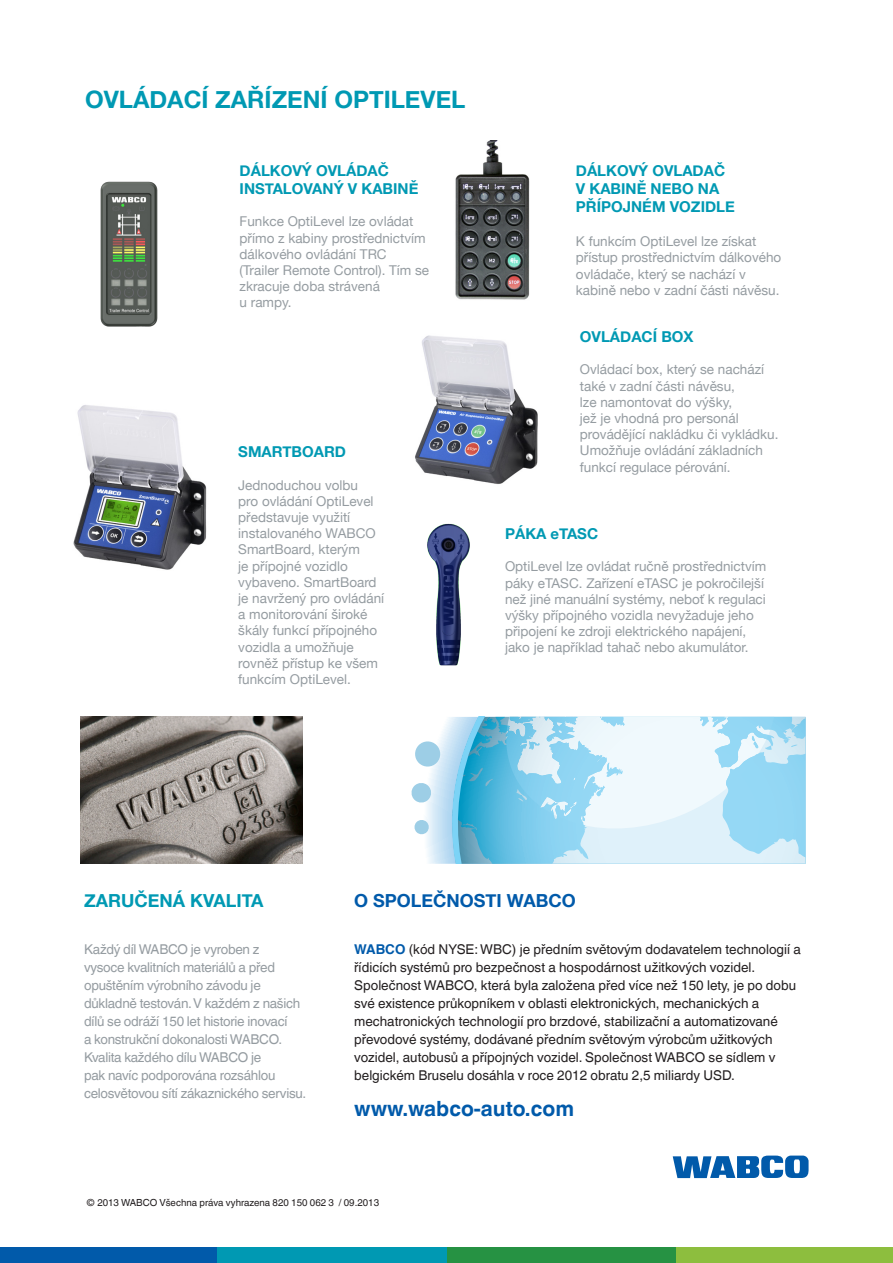
<style>
.page{position:relative;width:893px;height:1263px;background:#fff}
.page>*{position:absolute;margin:0;border:0;box-sizing:border-box;transform-origin:0 0}
.t1{font:700 24px "Helvetica Neue";color:#0099b3}
.t2{font:700 21px "Helvetica Linotype";color:#015aaa}
.t3{font:700 18px "Helvetica Neue";color:#015aaa}
.t4{font:700 18px "Helvetica Neue";color:#0099b3}
.t5{font:700 15px/18px "Helvetica Neue";color:#0099b3}
.t6{font:13.5px/16.2px "Helvetica Neue";color:#959ca1}
.t7{font:13.5px/18px "Helvetica Linotype";color:#231f20}
.t8{font:13.5px/18px "Helvetica Linotype";letter-spacing:-.02em;color:#959ca1}
.t9{font:9.75px "Helvetica Linotype";color:#231f20}
.s1{font-weight:700;color:#015aaa}
</style>
<div class="page">
<div style="left:446px;top:1248px;width:230px;height:15px;background:#269243"></div>
<div style="left:676px;top:1248px;width:217px;height:15px;background:#8dbe3e"></div>
<div style="left:0;top:1248px;width:217px;height:15px;background:#015aaa"></div>
<div style="left:217px;top:1248px;width:229px;height:15px;background:#0099b3"></div>
<svg style="left:673px;top:1155px;width:135px;height:23px"></svg>
<img style="left:415px;top:335px;width:123px;height:149px">
<img style="left:427px;top:523px;width:43px;height:143px">
<img style="left:455px;top:141px;width:75px;height:159px">
<img style="left:100px;top:181px;width:58px;height:146px">
<img style="left:73px;top:405px;width:134px;height:165px">
<svg style="left:426px;top:768px;width:8px;height:96px"></svg>
<svg style="left:415px;top:741px;width:19px;height:27px"></svg>
<svg style="left:411px;top:782px;width:21px;height:21px"></svg>
<svg style="left:414px;top:819px;width:15px;height:16px"></svg>
<svg style="left:434px;top:717px;width:371px;height:147px"></svg>
<img style="left:80px;top:717px;width:223px;height:147px">
<h1 class="t1" style="left:85px;top:78px;width:382px">OVLÁDACÍ ZAŘÍZENÍ OPTILEVEL</h1>
<p class="t5" style="left:240px;top:161px;width:180px">DÁLKOVÝ OVLÁDAČ<br>INSTALOVANÝ V KABINĚ</p>
<p class="t6" style="left:240px;top:213px;width:191px">Funkce OptiLevel lze ovládat přímo z kabiny prostřednictvím dálkového ovládání TRC (Trailer Remote Control). Tím se zkracuje doba strávená<br>u rampy.</p>
<p class="t5" style="left:238px;top:442px;width:109px">SMARTBOARD</p>
<p class="t6" style="left:238px;top:476px;width:148px">Jednoduchou volbu<br>pro ovládání OptiLevel představuje využití instalovaného WABCO<br>SmartBoard, kterým<br>je přípojné vozidlo vybaveno. SmartBoard je navržený pro ovládání a monitorování široké škály funkcí přípojného vozidla a umožňuje rovněž přístup ke všem funkcím OptiLevel.</p>
<p class="t5" style="left:576px;top:161px;width:160px">DÁLKOVÝ OVLADAČ<br>V KABINĚ NEBO NA<br>PŘÍPOJNÉM VOZIDLE</p>
<p class="t6" style="left:576px;top:232px;width:207px">K funkcím OptiLevel lze získat přístup prostřednictvím dálkového ovládače, který se nachází v kabině nebo v zadní části návěsu.</p>
<p class="t5" style="left:580px;top:327px;width:115px">OVLÁDACÍ BOX</p>
<p class="t6" style="left:580px;top:361px;width:200px">Ovládací box, který se nachází také v zadní části návěsu,<br>lze namontovat do výšky,<br>jež je vhodná pro personál provádějící nakládku či vykládku.<br>Umožňuje ovládání základních funkcí regulace pérování.</p>
<p class="t5" style="left:505px;top:524px;width:95px">PÁKA eTASC</p>
<p class="t6" style="left:505px;top:557px;width:263px">OptiLevel lze ovládat ručně prostřednictvím páky eTASC. Zařízení eTASC je pokročilejší než jiné manuální systémy, neboť k regulaci výšky přípojného vozidla nevyžaduje jeho připojení ke zdroji elektrického napájení, jako je například tahač nebo akumulátor.</p>
<h3 class="t4" style="left:84px;top:885px;width:181px">ZARUČENÁ KVALITA</h3>
<p class="t8" style="left:84px;top:940px;width:224px">Každý díl WABCO je vyroben z<br>vysoce kvalitních materiálů a před opuštěním výrobního závodu je důkladně testován. V každém z našich dílů se odráží 150 let historie inovací<br>a konstrukční dokonalosti WABCO.<br>Kvalita každého dílu WABCO je<br>pak navíc podporována rozsáhlou celosvětovou sítí zákaznického servisu.</p>
<h3 class="t3" style="left:354px;top:885px;width:223px">O SPOLEČNOSTI WABCO</h3>
<p class="t7" style="left:354px;top:940px;width:448px"><span class="s1">WABCO</span> (kód NYSE: WBC) je předním světovým dodavatelem technologií a řídicích systémů pro bezpečnost a hospodárnost užitkových vozidel.<br>Společnost WABCO, která byla založena před více než 150 lety, je po dobu své existence průkopníkem v oblasti elektronických, mechanických a mechatronických technologií pro brzdové, stabilizační a automatizované převodové systémy, dodávané předním světovým výrobcům užitkových vozidel, autobusů a přípojných vozidel. Společnost WABCO se sídlem v belgickém Bruselu dosáhla v roce 2012 obratu 2,5 miliardy USD.</p>
<h2 class="t2" style="left:354px;top:1096px;width:221px">www.wabco-auto.com</h2>
<p class="t9" style="left:87px;top:1197px;width:294px">© 2013 WABCO Všechna práva vyhrazena 820 150 062 3 / 09.2013</p>
</div>
